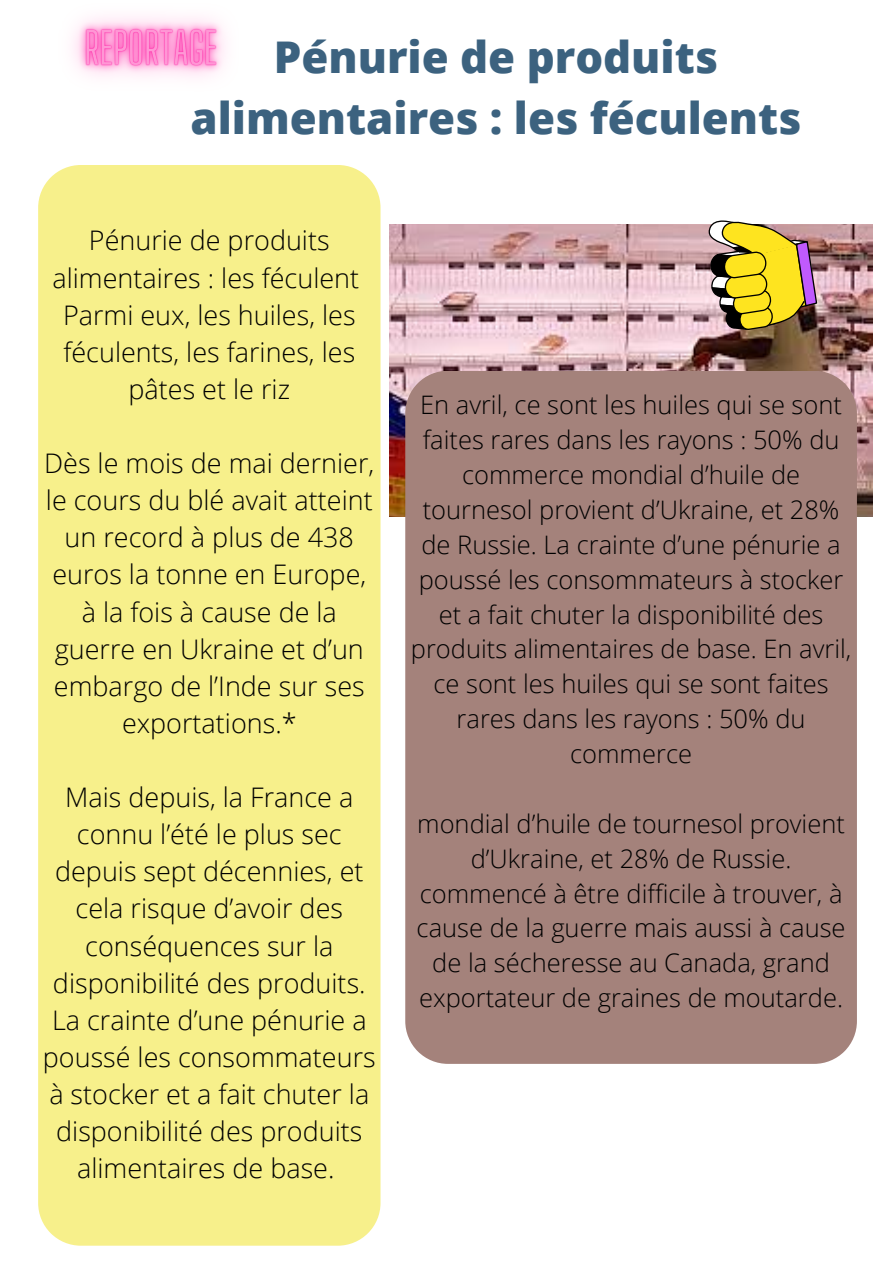
<style>
.page{position:relative;width:893px;height:1264px;background:#fff}
.page>*{position:absolute;margin:0;border:0;box-sizing:border-box;transform-origin:0 0}
.t1{font:800 43.65px/60.8px "Open Sans";color:#3c627f;text-align:center}
.t2{font:300 27px/37px "Open Sans";color:#000;text-align:center}
.t3{font:300 25.5px/34.8px "Open Sans";color:#000;text-align:center}
</style>
<div class="page">
<div style="left:38px;top:165px;width:342px;height:1080px;background:#f7f08b"></div>
<img style="left:389px;top:225px;width:483px;height:291px">
<div style="left:405px;top:371px;width:451px;height:692px;background:#a4827b"></div>
<img style="left:703px;top:220px;width:115px;height:123px">
<img style="left:72px;top:16px;width:154px;height:62px">
<p class="t1" style="left:190px;top:26px;width:612px">Pénurie de produits alimentaires : les féculents</p>
<p class="t2" style="left:52px;top:221px;width:308px">Pénurie de produits alimentaires : les féculent</p>
<p class="t2" style="left:63px;top:296px;width:294px">Parmi eux, les huiles, les féculents, les farines, les pâtes et le riz</p>
<p class="t2" style="left:44px;top:444px;width:331px">Dès le mois de mai dernier, le cours du blé avait atteint un record à plus de 438 euros la tonne en Europe, à la fois à cause de la guerre en Ukraine et d’un embargo de l’Inde sur ses exportations.*</p>
<p class="t2" style="left:43px;top:778px;width:334px">Mais depuis, la France a connu l’été le plus sec depuis sept décennies, et cela risque d’avoir des conséquences sur la disponibilité des produits.<br>La crainte d’une pénurie a poussé les consommateurs à stocker et a fait chuter la disponibilité des produits alimentaires de base.</p>
<p class="t3" style="left:411px;top:387px;width:442px">En avril, ce sont les huiles qui se sont faites rares dans les rayons : 50% du commerce mondial d’huile de tournesol provient d’Ukraine, et 28% de Russie. La crainte d’une pénurie a poussé les consommateurs à stocker et a fait chuter la disponibilité des produits alimentaires de base. En avril, ce sont les huiles qui se sont faites rares dans les rayons : 50% du commerce</p>
<p class="t3" style="left:416px;top:805px;width:430px">mondial d’huile de tournesol provient d’Ukraine, et 28% de Russie. commencé à être difficile à trouver, à cause de la guerre mais aussi à cause de la sécheresse au Canada, grand exportateur de graines de moutarde.</p>
</div>
